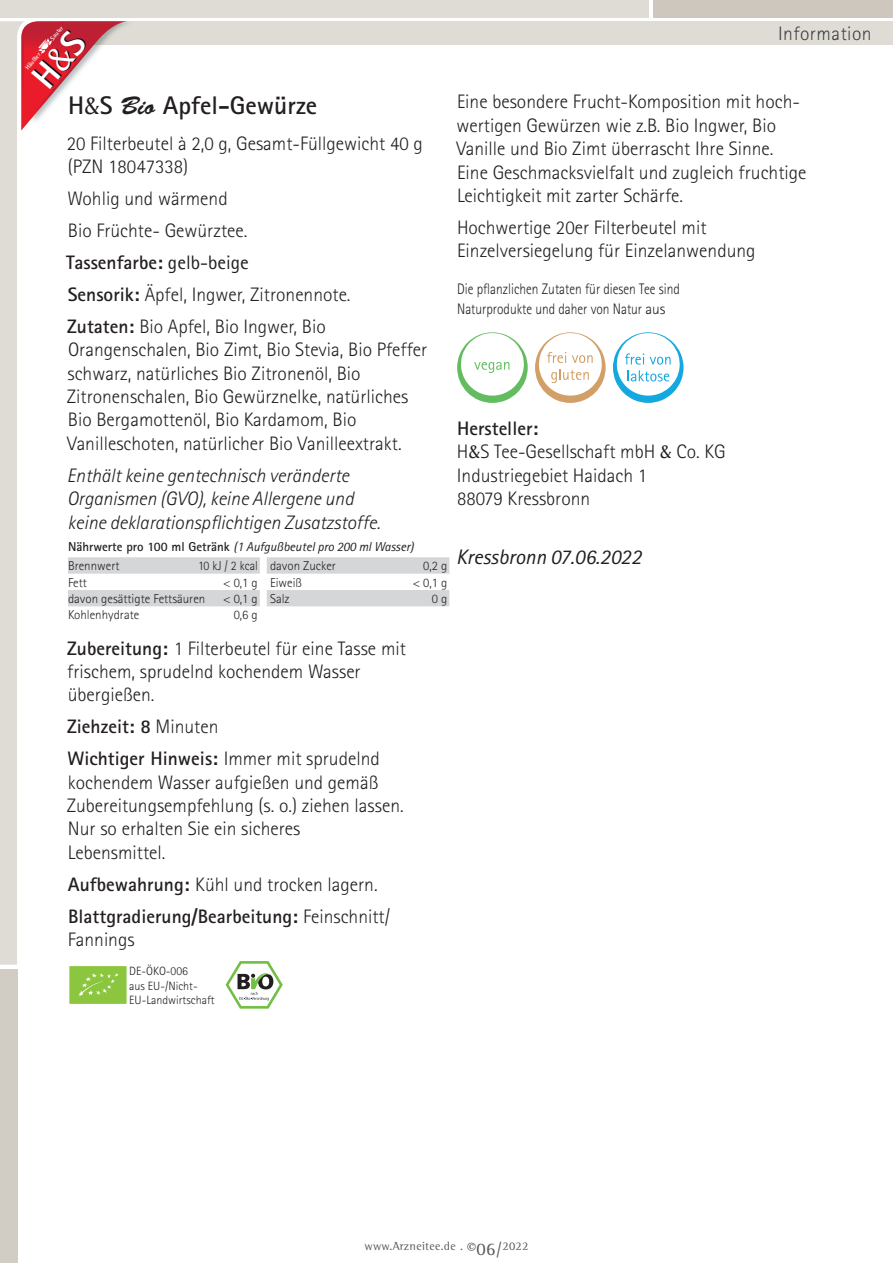
<style>
.page{position:relative;width:893px;height:1263px;background:#fff}
.page>*{position:absolute;margin:0;border:0;box-sizing:border-box;transform-origin:0 0}
.t1{font:700 25.5px "Rotis Sans Serif";color:#231f20}
.t2{font:italic 21px "Rotis Sans Serif";color:#231f20}
.t3{font:300 19.5px/23.4px "Rotis Sans Serif";color:#231f20}
.t4{font:300 19.5px/23.4px "Rotis Sans Serif";color:#231f20;scale:.96 1}
.t5{font:700 19.5px/32px "Rotis Sans Serif";color:#231f20}
.t6{font:italic 300 19.5px/23.4px "Rotis Sans Serif";color:#231f20}
.t7{font:300 19.5px "Rotis Sans Serif";letter-spacing:.025em;color:#3e3e3f}
.t8{font:300 15.3px/20px "Rotis Sans Serif";color:#231f20;scale:.88 1}
.t9{font:300 12.9px "Rotis Sans Serif";color:#231f20}
.t10{font:italic 12.9px/19.2px "Rotis Sans Serif";color:#231f20}
.t11{font:300 12.9px "Rotis Sans Serif";color:#231f20;scale:.95 1}
.t12{font:300 12px/14.4px "Rotis Sans Serif";color:#231f20}
.t13{font:12px "Rotis Semi Serif";letter-spacing:.025em;color:#57585a}
.t14{font:700 6.3px "Rotis Sans Serif";color:#fff}
.s1{font-family:"Baker Signet";font-weight:400}
.s2{font-family:"Brush Script Std";font-weight:400}
.s3{font-weight:700}
.s4{font-weight:400}
.s5{font-weight:700;font-style:normal}
.s6{font-weight:300;font-style:normal}
.s7{font-weight:300}
.s8{font-size:18px}
</style>
<div class="page">
<div style="left:60px;top:21px;width:833px;height:24px;background:#dfdcd5"></div>
<div style="left:653px;top:0;width:240px;height:17px;background:#cdc7be"></div>
<div style="left:0;top:0;width:649px;height:17px;background:#dfdcd5"></div>
<div style="left:0;top:969px;width:17px;height:294px;background:#d2cdc4"></div>
<hr style="left:892px;top:969px;width:1px;height:294px;background:#d2cdc4">
<svg style="left:457px;top:332px;width:71px;height:71px"></svg>
<svg style="left:535px;top:332px;width:71px;height:71px"></svg>
<svg style="left:613px;top:332px;width:70px;height:71px"></svg>
<svg style="left:0;top:21px;width:449px;height:990px"></svg>
<p class="t14" style="left:24px;top:66px;width:22px;rotate:-50deg">Häußler</p>
<p class="t14" style="left:49px;top:37px;width:18px;rotate:-50deg">Sauter</p>
<p class="t7" style="left:778px;top:22px;width:95px">Information</p>
<h1 class="t1" style="left:68px;top:89px;width:251px">H<span class="s1">&amp;</span>S <span class="s2">Bio</span> Apfel-Gewürze</h1>
<p class="t3" style="left:67px;top:132px;width:357px">20 Filterbeutel à 2,0 g, Gesamt-Füllgewicht 40 g (PZN 18047338)</p>
<p class="t3" style="left:66px;top:183px;width:286px;line-height:32px">Wohlig und wärmend<br>Bio Früchte- Gewürztee.<br><span class="s3">Tassenfarbe:</span> <span class="s4">gelb-beige<br></span><span class="s3">Sensorik:</span> Äpfel, Ingwer, Zitronennote.<br><span class="s3">Zutaten:</span> Bio Apfel, Bio Ingwer, Bio</p>
<p class="t3" style="left:67px;top:338px;width:362px">Orangenschalen, Bio Zimt, Bio Stevia, Bio Pfeffer schwarz, natürliches Bio Zitronenöl, Bio Zitronenschalen, Bio Gewürznelke, natürliches Bio Bergamottenöl, Bio Kardamom, Bio Vanilleschoten, natürlicher Bio Vanilleextrakt.</p>
<p class="t6" style="left:67px;top:464px;width:315px">Enthält keine gentechnisch veränderte<br>Organismen (GVO), keine Allergene und keine deklarationspflichtigen Zusatzstoffe.</p>
<p class="t10" style="left:68px;top:537px;width:347px"><span class="s5">Nährwerte pro 100 ml Getränk</span> (1 Aufgußbeutel pro 200 ml Wasser)<br><span class="s6">Brennwert</span></p>
<p class="t11" style="left:198px;top:559px;width:147px">10 kJ / 2 kcal davon Zucker</p>
<p class="t9" style="left:423px;top:559px;width:26px">0,2 g</p>
<p class="t9" style="left:68px;top:575px;width:20px">Fett</p>
<p class="t9" style="left:223px;top:575px;width:80px">&lt; 0,1 g Eiweiß</p>
<p class="t9" style="left:413px;top:575px;width:36px">&lt; 0,1 g</p>
<p class="t9" style="left:68px;top:591px;width:139px">davon gesättigte Fettsäuren</p>
<p class="t9" style="left:223px;top:591px;width:68px">&lt; 0,1 g Salz</p>
<p class="t9" style="left:432px;top:591px;width:17px">0 g</p>
<p class="t9" style="left:68px;top:608px;width:73px">Kohlenhydrate</p>
<p class="t9" style="left:234px;top:608px;width:26px">0,6 g</p>
<p class="t3" style="left:67px;top:636px;width:340px"><span class="s3">Zubereitung:</span> 1 Filterbeutel für eine Tasse mit frischem, sprudelnd kochendem Wasser übergießen.</p>
<p class="t5" style="left:67px;top:710px;width:314px">Ziehzeit: 8 <span class="s7">Minuten<br></span>Wichtiger Hinweis: <span class="s7">Immer mit sprudelnd</span></p>
<p class="t3" style="left:67px;top:770px;width:338px">kochendem Wasser aufgießen und gemäß Zubereitungsempfehlung (s. o.) ziehen lassen.<br>Nur so erhalten Sie ein sicheres<br>Lebensmittel.</p>
<p class="t5" style="left:68px;top:868px;width:324px">Aufbewahrung: <span class="s7">Kühl und trocken lagern.<br></span>Blattgradierung/Bearbeitung: <span class="s7">Feinschnitt/</span></p>
<p class="t3" style="left:68px;top:928px;width:68px">Fannings</p>
<p class="t12" style="left:129px;top:964px;width:87px">DE-ÖKO-006<br>aus EU-/Nicht-<br>EU-Landwirtschaft</p>
<p class="t4" style="left:456px;top:90px;width:366px">Eine besondere Frucht-Komposition mit hoch&shy;wertigen Gewürzen wie z.B. Bio Ingwer, Bio Vanille und Bio Zimt überrascht Ihre Sinne.<br>Eine Geschmacksvielfalt und zugleich fruchtige Leichtigkeit mit zarter Schärfe.</p>
<p class="t3" style="left:457px;top:216px;width:300px">Hochwertige 20er Filterbeutel mit<br>Einzelversiegelung für Einzelanwendung</p>
<p class="t8" style="left:457px;top:279px;width:255px">Die pflanzlichen Zutaten für diesen Tee sind<br>Naturprodukte und daher von Natur aus</p>
<p class="t3" style="left:457px;top:417px;width:270px"><span class="s3">Hersteller:<br></span>H<span class="s1">&amp;</span>S Tee-Gesellschaft mbH <span class="s1">&amp;</span> Co. KG<br>Industriegebiet Haidach 1<br>88079 Kressbronn</p>
<p class="t2" style="left:456px;top:544px;width:187px">Kressbronn 07.06.2022</p>
<p class="t13" style="left:365px;top:1239px;width:165px">www.Arzneitee.de . <span class="s8">©06/</span>2022</p>
</div>
